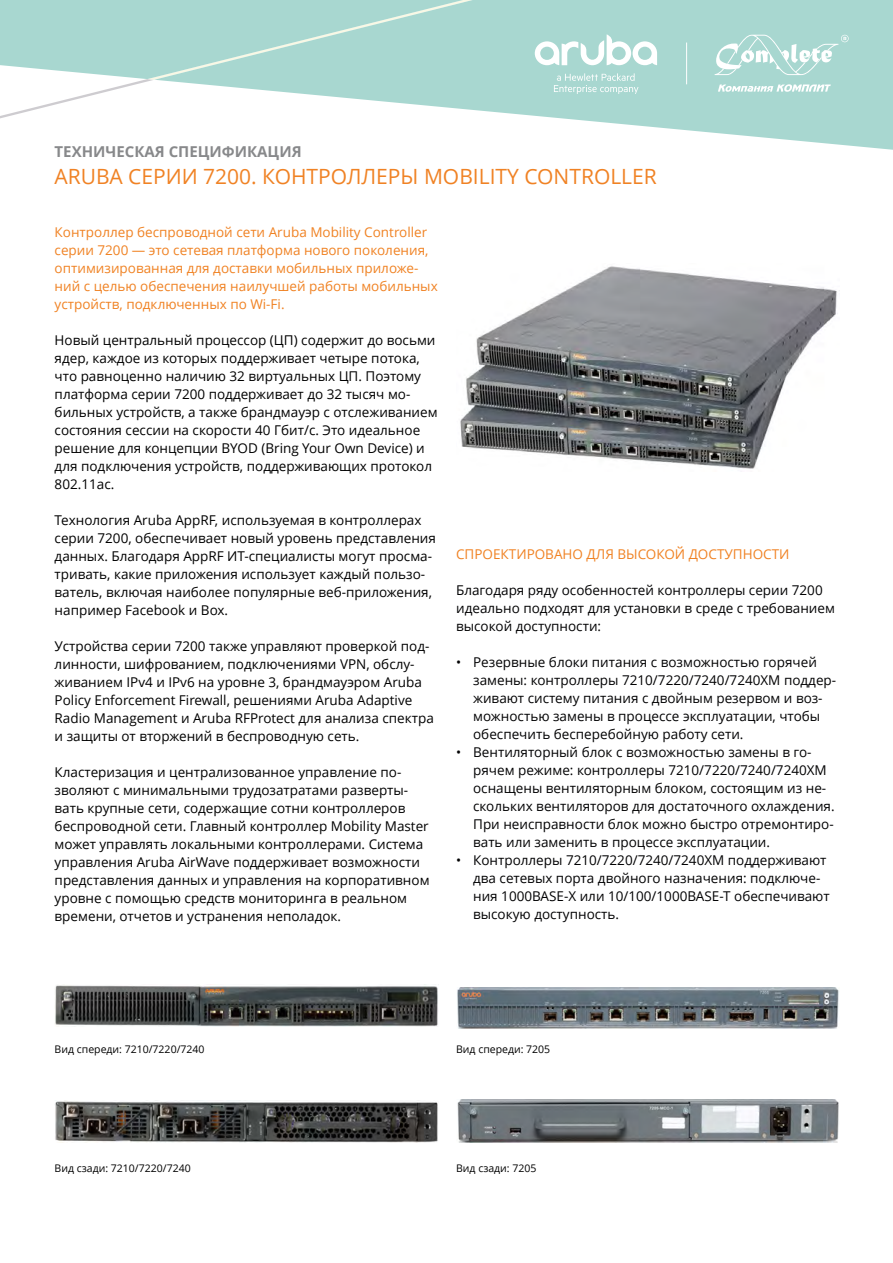
<style>
.page{position:relative;width:893px;height:1263px;background:#fff}
.page>*{position:absolute;margin:0;border:0;box-sizing:border-box;transform-origin:0 0}
.t1{font:21px "Open Sans";color:#f08224}
.t2{font:700 15px "Open Sans";color:#88898b}
.t3{font:13.5px/18px "Open Sans";color:#000}
.t4{font:13.5px/18px "Open Sans";color:#020203}
.t5{font:13.5px/18px "Open Sans";color:#f08223}
.t6{font:10.5px "Open Sans";color:#000}
</style>
<div class="page">
<img style="left:460px;top:266px;width:380px;height:203px">
<img style="left:55px;top:985px;width:383px;height:42px">
<img style="left:55px;top:1100px;width:383px;height:42px">
<img style="left:457px;top:988px;width:382px;height:40px">
<img style="left:457px;top:1099px;width:382px;height:43px">
<svg style="left:0;top:0;width:893px;height:150px;fill:#a8d7d0"></svg>
<svg style="left:718px;top:84px;width:113px;height:8px"></svg>
<svg style="left:715px;top:35px;width:134px;height:40px"></svg>
<svg style="left:554px;top:73px;width:84px;height:21px;background:#b7ded8"></svg>
<svg style="left:535px;top:34px;width:122px;height:31px"></svg>
<hr style="left:686px;top:43px;width:1px;height:41px;background:#fff">
<p class="t2" style="left:55px;top:141px;width:248px">ТЕХНИЧЕСКАЯ СПЕЦИФИКАЦИЯ</p>
<h1 class="t1" style="left:55px;top:162px;width:604px">ARUBA СЕРИИ 7200. КОНТРОЛЛЕРЫ MOBILITY CONTROLLER</h1>
<p class="t5" style="left:55px;top:223px;width:385px">Контроллер беспроводной сети Aruba Mobility Controller серии 7200 — это сетевая платформа нового поколения, оптимизированная для доставки мобильных приложе&shy;ний с целью обеспечения наилучшей работы мобильных устройств, подключенных по Wi-Fi.</p>
<p class="t3" style="left:55px;top:331px;width:385px">Новый центральный процессор (ЦП) содержит до восьми ядер, каждое из которых поддерживает четыре потока, что равноценно наличию 32 виртуальных ЦП. Поэтому платформа серии 7200 поддерживает до 32 тысяч мо&shy;бильных устройств, а также брандмауэр с отслеживанием состояния сессии на скорости 40 Гбит/с. Это идеальное решение для концепции BYOD (Bring Your Own Device) и для подключения устройств, поддерживающих протокол 802.11ac.</p>
<p class="t3" style="left:55px;top:511px;width:383px">Технология Aruba AppRF, используемая в контроллерах серии 7200, обеспечивает новый уровень представления данных. Благодаря AppRF ИТ-специалисты могут просма&shy;тривать, какие приложения использует каждый пользо&shy;ватель, включая наиболее популярные веб-приложения, например Facebook и Box.</p>
<p class="t3" style="left:55px;top:637px;width:381px">Устройства серии 7200 также управляют проверкой под&shy;линности, шифрованием, подключениями VPN, обслу&shy;живанием IPv4 и IPv6 на уровне 3, брандмауэром Aruba Policy Enforcement Firewall, решениями Aruba Adaptive Radio Management и Aruba RFProtect для анализа спектра и защиты от вторжений в беспроводную сеть.</p>
<p class="t3" style="left:55px;top:763px;width:376px">Кластеризация и централизованное управление по&shy;зволяют с минимальными трудозатратами разверты&shy;вать крупные сети, содержащие сотни контроллеров беспроводной сети. Главный контроллер Mobility Master может управлять локальными контроллерами. Система управления Aruba AirWave поддерживает возможности представления данных и управления на корпоративном уровне с помощью средств мониторинга в реальном времени, отчетов и устранения неполадок.</p>
<p class="t5" style="left:456px;top:545px;width:335px">СПРОЕКТИРОВАНО ДЛЯ ВЫСОКОЙ ДОСТУПНОСТИ</p>
<p class="t4" style="left:456px;top:581px;width:380px">Благодаря ряду особенностей контроллеры серии 7200 идеально подходят для установки в среде с требованием высокой доступности:</p>
<p class="t4" style="left:473px;top:653px;width:364px;text-indent:-17px">• Резервные блоки питания с возможностью горячей замены: контроллеры 7210/7220/7240/7240XM поддер&shy;живают систему питания с двойным резервом и воз&shy;можностью замены в процессе эксплуатации, чтобы обеспечить бесперебойную работу сети.</p>
<p class="t4" style="left:473px;top:743px;width:363px;text-indent:-17px">• Вентиляторный блок с возможностью замены в го&shy;рячем режиме: контроллеры 7210/7220/7240/7240XM оснащены вентиляторным блоком, состоящим из не&shy;скольких вентиляторов для достаточного охлаждения.<br>При неисправности блок можно быстро отремонтиро&shy;вать или заменить в процессе эксплуатации.</p>
<p class="t4" style="left:473px;top:851px;width:358px;text-indent:-17px">• Контроллеры 7210/7220/7240/7240XM поддерживают два сетевых порта двойного назначения: подключе&shy;ния 1000BASE-X или 10/100/1000BASE-T обеспечивают высокую доступность.</p>
<p class="t6" style="left:55px;top:1042px;width:151px">Вид спереди: 7210/7220/7240</p>
<p class="t6" style="left:55px;top:1161px;width:138px">Вид сзади: 7210/7220/7240</p>
<p class="t6" style="left:456px;top:1042px;width:96px">Вид спереди: 7205</p>
<p class="t6" style="left:456px;top:1161px;width:82px">Вид сзади: 7205</p>
</div>
